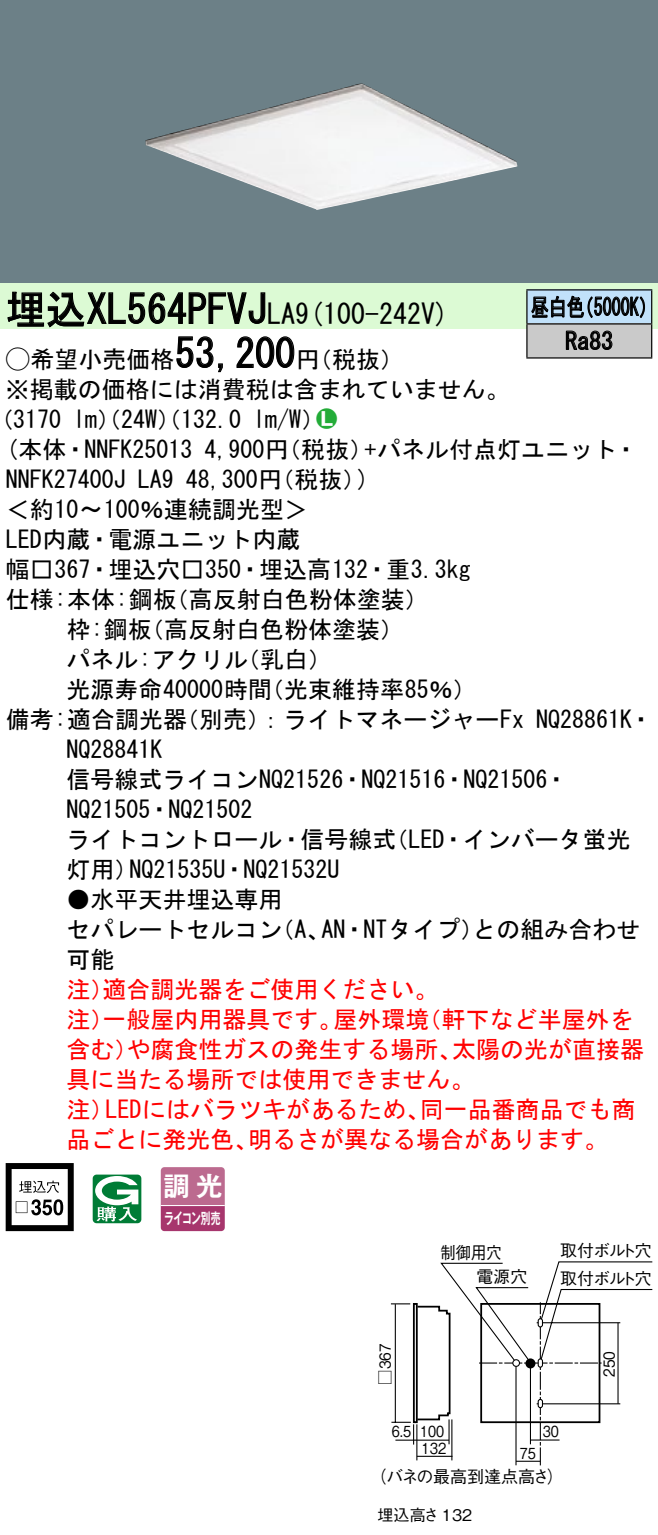
<style>
.page{position:relative;width:658px;height:1535px;background:#fff}
.page>*{position:absolute;margin:0;border:0;box-sizing:border-box;transform-origin:0 0}
.t1{font:40px "MS Gothic";color:#000}
.t2{font:28px "MS Gothic";color:#000}
.t3{font:26.4px "Gothic MB101 Pro De Bold 90 pv RKSJ H";color:#fff}
.t4{font:24px/30px "MS Gothic";color:#000}
.t5{font:24px "MS Gothic";color:#f00}
.t6{font:24px/34px "MS Gothic";color:#000;scale:.75 1}
.t7{font:24px "Ford Classification 1";color:#23ac38}
.t8{font:17.2px "Gothic BBB Pro Medium 90 pv RKSJ H";letter-spacing:-.015em;color:#000}
.t9{font:17.2px "Gothic BBB Pro Medium 90 pv RKSJ H";letter-spacing:-.015em;color:#000;scale:.9 1}
.t10{font:16px "Gothic BBB Pro Medium 90 pv RKSJ H";color:#000}
.t11{font:15.2px "Gothic BBB Pro Medium 90 pv RKSJ H";color:#000;scale:.84 1}
.t12{font:15.2px "Gothic MB101 Pro De Bold 90 pv RKSJ H";letter-spacing:-.05em;color:#fff;scale:.65 1}
.t13{font:15.2px "Gothic BBB Pro Medium 90 pv RKSJ H";color:#000}
.t14{font:15.2px "Gothic BBB Pro Medium 90 pv RKSJ H";color:#000;scale:.9 1}
.t15{font:15.2px "Gothic BBB Pro Medium 90 pv RKSJ H";color:#000;scale:.87 1}
.s1{font-size:28px}
.s2{font-family:"Ford Classification 1"}
.s3{color:#fff}
</style>
<div class="page">
<div style="left:0;top:0;width:658px;height:283px;background:#6c8087"></div>
<img style="left:145px;top:83px;width:372px;height:127px">
<div style="left:0;top:283px;width:658px;height:46px;background:#dcfad4"></div>
<svg style="left:7px;top:291px;width:259px;height:37px"></svg>
<svg style="left:176px;top:336px;width:47px;height:37px"></svg>
<svg style="left:236px;top:336px;width:59px;height:32px"></svg>
<svg style="left:6px;top:1163px;width:68px;height:68px"></svg>
<svg style="left:53px;top:1199px;width:10px;height:16px"></svg>
<svg style="left:93px;top:1174px;width:48px;height:49px"></svg>
<svg style="left:160px;top:1167px;width:65px;height:64px;background:#b55884"></svg>
<hr style="left:161px;top:1204px;width:64px;height:2px;background:#fff">
<div style="left:527px;top:290px;width:124px;height:34px;background:#c1e1fa"></div>
<div style="left:527px;top:324px;width:124px;height:34px;background:#cacaca"></div>
<hr style="left:526px;top:289px;width:126px;height:1px;background:#000">
<hr style="left:526px;top:290px;width:1px;height:33px;background:#000">
<hr style="left:651px;top:290px;width:1px;height:33px;background:#000">
<hr style="left:526px;top:323px;width:126px;height:1px;background:#000">
<hr style="left:526px;top:324px;width:1px;height:33px;background:#000">
<hr style="left:651px;top:324px;width:1px;height:33px;background:#000">
<hr style="left:526px;top:357px;width:126px;height:1px;background:#000">
<svg style="left:531px;top:295px;width:114px;height:23px"></svg>
<svg style="left:565px;top:330px;width:47px;height:20px"></svg>
<svg style="left:391px;top:1261px;width:261px;height:205px"></svg>
<h1 class="t1" style="left:6px;top:289px;width:291px">埋込XL564PFVJ<span class="s1">LA</span></h1>
<p class="t2" style="left:295px;top:299px;width:155px">(9 100-242 (V</p>
<h1 class="t1" style="left:175px;top:333px;width:121px">53,200</h1>
<p class="t4" style="left:6px;top:344px;width:505px"><span class="s2">A</span>希望小売価格<br>※掲載の価格には消費税は含まれていません。</p>
<p class="t7" style="left:316px;top:406px;width:22px">2<span class="s3">7</span></p>
<p class="t4" style="left:296px;top:344px;width:109px">（円税抜(</p>
<p class="t4" style="left:253px;top:404px;width:73px">l m (W/</p>
<p class="t4" style="left:-11px;top:404px;width:74px">（3170</p>
<p class="t4" style="left:73px;top:404px;width:170px">lm）（24 ）（W 132.0</p>
<p class="t6" style="left:565px;top:290px;width:65px;text-indent:-34px">昼白色<br>Ra83</p>
<p class="t6" style="left:575px;top:290px;width:109px">（5000 (K</p>
<p class="t4" style="left:6px;top:434px;width:188px">(本体・NNFK25013</p>
<p class="t4" style="left:204px;top:434px;width:170px">4,900 （円税抜）</p>
<p class="t4" style="left:364px;top:434px;width:275px">+パネル付点灯ユニット・</p>
<p class="t4" style="left:186px;top:464px;width:182px">48,300 （円税抜(</p>
<p class="t4" style="left:357px;top:464px;width:13px">(</p>
<p class="t4" style="left:6px;top:464px;width:121px">NNFK27400J</p>
<p class="t4" style="left:6px;top:494px;width:304px">＜約10〜100％連続調光型&lt;</p>
<p class="t4" style="left:6px;top:524px;width:296px">LED内蔵・電源ユニット内蔵</p>
<p class="t4" style="left:6px;top:554px;width:466px">幅□367・埋込穴□350・埋込高132・重3.3kg</p>
<p class="t4" style="left:165px;top:584px;width:265px">（高反射白色粉体塗装(</p>
<p class="t4" style="left:138px;top:464px;width:37px">LA9</p>
<p class="t4" style="left:140px;top:584px;width:266px;text-indent:-134px">仕様:本体:鋼板<br>（高反射白色粉体塗装(</p>
<p class="t4" style="left:66px;top:614px;width:87px">枠:鋼板</p>
<p class="t4" style="left:66px;top:644px;width:183px">パネル:アクリル</p>
<p class="t4" style="left:236px;top:644px;width:98px">（乳白(</p>
<p class="t4" style="left:66px;top:674px;width:207px">光源寿命40000時間</p>
<p class="t4" style="left:260px;top:674px;width:218px">（光束維持率85％(</p>
<p class="t4" style="left:175px;top:704px;width:350px">（別売：）ライトマネージャーFx</p>
<p class="t4" style="left:6px;top:704px;width:183px">備考:適合調光器</p>
<p class="t4" style="left:66px;top:734px;width:97px">NQ28841K</p>
<p class="t4" style="left:66px;top:764px;width:503px">信号線式ライコンNQ21526・NQ21516・NQ21506・</p>
<p class="t4" style="left:66px;top:794px;width:187px">NQ21505・NQ21502</p>
<p class="t4" style="left:384px;top:824px;width:247px">（LED・インバータ蛍光</p>
<p class="t4" style="left:536px;top:704px;width:118px">NQ28861 ・K</p>
<p class="t4" style="left:66px;top:824px;width:331px;text-align:center">ライトコントロール・信号線式<br>NQ21535 ・U NQ21532U</p>
<p class="t4" style="left:66px;top:854px;width:73px">灯用）</p>
<p class="t4" style="left:66px;top:884px;width:217px">●水平天井埋込専用</p>
<p class="t4" style="left:321px;top:914px;width:164px">AN・NTタイプ）</p>
<p class="t4" style="left:66px;top:914px;width:217px">セパレートセルコン可能</p>
<p class="t5" style="left:102px;top:977px;width:337px">適合調光器をご使用ください。</p>
<p class="t4" style="left:270px;top:914px;width:61px">（、A</p>
<p class="t5" style="left:66px;top:977px;width:49px">注）</p>
<p class="t4" style="left:472px;top:914px;width:169px">との組み合わせ</p>
<p class="t5" style="left:102px;top:1007px;width:241px">一般屋内用器具です。</p>
<p class="t5" style="left:333px;top:1007px;width:97px">屋外環境</p>
<p class="t5" style="left:417px;top:1007px;width:217px">（軒下など半屋外を</p>
<p class="t5" style="left:66px;top:1007px;width:49px">注）</p>
<p class="t5" style="left:126px;top:1037px;width:337px">や腐食性ガスの発生する場所、</p>
<p class="t5" style="left:452px;top:1037px;width:194px">太陽の光が直接器</p>
<p class="t5" style="left:66px;top:1037px;width:73px">含む）</p>
<p class="t5" style="left:66px;top:1067px;width:409px">具に当たる場所では使用できません。</p>
<p class="t5" style="left:420px;top:1097px;width:217px">同一品番商品でも商</p>
<p class="t5" style="left:105px;top:1097px;width:326px">LEDにはバラツキがあるため、</p>
<p class="t5" style="left:66px;top:1097px;width:49px">注）</p>
<p class="t5" style="left:66px;top:1127px;width:193px">品ごとに発光色、</p>
<p class="t5" style="left:248px;top:1127px;width:362px">明るさが異なる場合があります。</p>
<p class="t3" style="left:164px;top:1164px;width:60px">調光</p>
<p class="t12" style="left:164px;top:1205px;width:88px">ライコン別売</p>
<p class="t9" style="left:440px;top:1238px;width:70px">制御用穴</p>
<p class="t8" style="left:476px;top:1262px;width:53px">電源穴</p>
<p class="t8" style="left:560px;top:1237px;width:93px">取付ボルト穴</p>
<p class="t8" style="left:560px;top:1264px;width:93px">取付ボルト穴</p>
<p class="t13" style="left:373px;top:1384px;width:43px;rotate:-90deg">□367</p>
<p class="t11" style="left:392px;top:1418px;width:25px">6.5</p>
<p class="t11" style="left:420px;top:1418px;width:30px">100</p>
<p class="t15" style="left:421px;top:1435px;width:30px">132</p>
<p class="t11" style="left:543px;top:1418px;width:21px">30</p>
<p class="t11" style="left:520px;top:1440px;width:21px">75</p>
<p class="t14" style="left:597px;top:1376px;width:30px;rotate:-90deg">250</p>
<p class="t8" style="left:370px;top:1462px;width:181px">（バネの最高到達点高さ</p>
<p class="t10" style="left:377px;top:1501px;width:96px">埋込高さ 132</p>
<p class="t8" style="left:547px;top:1462px;width:19px">(</p>
</div>
